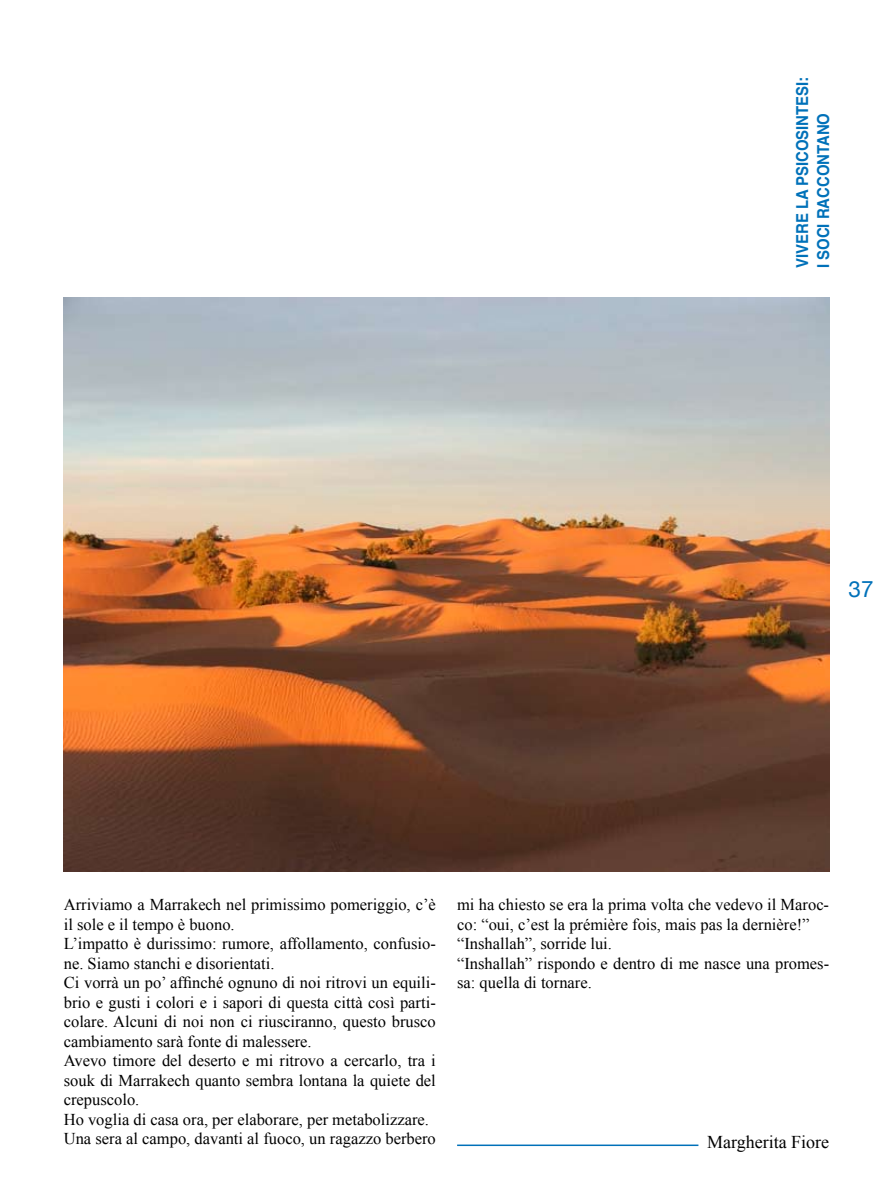
<style>
.page{position:relative;width:893px;height:1191px;background:#fff}
.page>*{position:absolute;margin:0;border:0;box-sizing:border-box;transform-origin:0 0}
.t1{font:22.5px "Helvetica Neue";color:#0071b9}
.t2{font:18px "Times New Roman";color:#000}
.t3{font:16.5px/19.5px "Times New Roman";color:#000}
.t4{font:700 16.5px/21px "Helvetica";color:#0071b9;scale:.9 1}
</style>
<div class="page">
<img style="left:64px;top:298px;width:765px;height:574px">
<hr style="left:457px;top:1144px;width:241px;height:2px;background:#0071b9">
<p class="t4" style="left:792px;top:268px;width:214px;rotate:-90deg">VIVERE LA PSICOSINTESI:<br>I SOCI RACCONTANO</p>
<h1 class="t1" style="left:849px;top:576px;width:27px">37</h1>
<p class="t3" style="left:64px;top:894px;width:374px">Arriviamo a Marrakech nel primissimo pomeriggio, c’è il sole e il tempo è buono.<br>L’impatto è durissimo: rumore, affollamento, confusio&shy;ne. Siamo stanchi e disorientati.<br>Ci vorrà un po’ affinché ognuno di noi ritrovi un equili&shy;brio e gusti i colori e i sapori di questa città così parti&shy;colare. Alcuni di noi non ci riusciranno, questo brusco cambiamento sarà fonte di malessere.<br>Avevo timore del deserto e mi ritrovo a cercarlo, tra i souk di Marrakech quanto sembra lontana la quiete del crepuscolo.<br>Ho voglia di casa ora, per elaborare, per metabolizzare.<br>Una sera al campo, davanti al fuoco, un ragazzo berbero</p>
<p class="t3" style="left:457px;top:894px;width:374px">mi ha chiesto se era la prima volta che vedevo il Maroc&shy;co: “oui, c’est la prémière fois, mais pas la dernière!” “Inshallah”, sorride lui.<br>“Inshallah” rispondo e dentro di me nasce una promes&shy;sa: quella di tornare.</p>
<p class="t2" style="left:707px;top:1130px;width:124px">Margherita Fiore</p>
</div>
